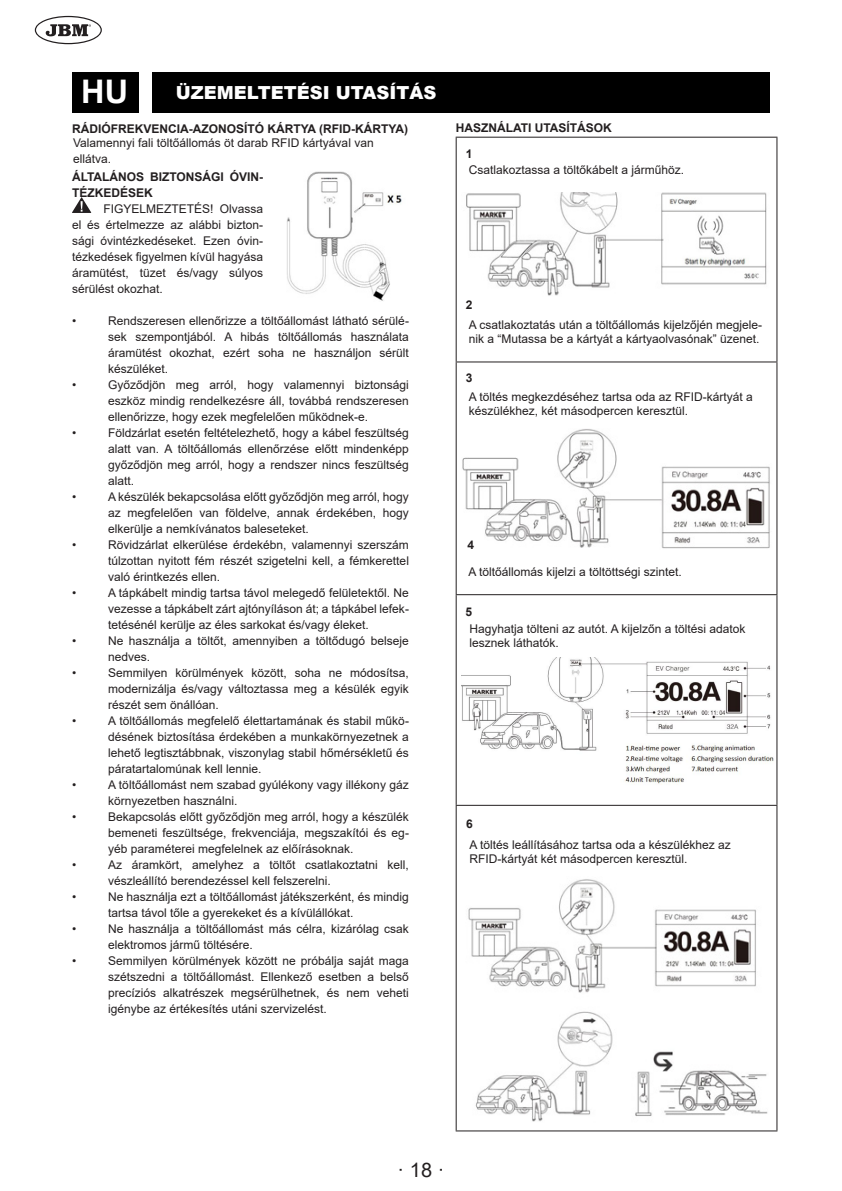
<style>
.page{position:relative;width:842px;height:1191px;background:#fff}
.page>*{position:absolute;margin:0;border:0;box-sizing:border-box;transform-origin:0 0}
.t1{font:700 32.6px "Arial";color:#fff}
.t2{font:20px "Arial";color:#231f20}
.t3{font:900 18px "Arial";color:#fff}
.Estilo_de_párrafo_3{font:12px/16px "Arial";color:#231f20;text-align:justify}
.Estilo_de_párrafo_2{font:12px/14px "Arial";color:#231f20}
.Estilo_de_párrafo_3-2{font:700 12px/16px "Arial";color:#231f20}
.Estilo_de_párrafo_2-2{font:700 12px "Arial";color:#231f20}
</style>
<div class="page">
<svg style="left:35px;top:16px;width:67px;height:28px"></svg>
<div style="left:72px;top:72px;width:67px;height:41px;background:#000"></div>
<div style="left:153px;top:72px;width:617px;height:41px;background:#000"></div>
<svg style="left:72px;top:197px;width:19px;height:16px"></svg>
<hr style="left:456px;top:137px;width:321px;height:1px;background:#231f20">
<hr style="left:456px;top:138px;width:1px;height:223px;background:#231f20">
<hr style="left:776px;top:138px;width:1px;height:223px;background:#231f20">
<hr style="left:456px;top:361px;width:321px;height:1px;background:#231f20">
<hr style="left:456px;top:362px;width:1px;height:232px;background:#231f20">
<hr style="left:776px;top:362px;width:1px;height:232px;background:#231f20">
<hr style="left:456px;top:594px;width:321px;height:1px;background:#231f20">
<hr style="left:456px;top:595px;width:1px;height:210px;background:#231f20">
<hr style="left:776px;top:595px;width:1px;height:210px;background:#231f20">
<hr style="left:456px;top:805px;width:321px;height:1px;background:#231f20">
<hr style="left:456px;top:806px;width:1px;height:324px;background:#231f20">
<hr style="left:776px;top:806px;width:1px;height:324px;background:#231f20">
<hr style="left:456px;top:1130px;width:321px;height:1px;background:#231f20">
<img style="left:466px;top:192px;width:301px;height:104px">
<img style="left:462px;top:429px;width:308px;height:120px">
<img style="left:462px;top:657px;width:312px;height:128px">
<img style="left:468px;top:879px;width:300px;height:243px">
<img style="left:287px;top:171px;width:115px;height:130px">
<p class="t1" style="left:81px;top:69px;width:48px">HU</p>
<p class="t3" style="left:176px;top:80px;width:262px">ÜZEMELTETÉSI UTASÍTÁS</p>
<p class="Estilo_de_párrafo_3-2" style="left:72px;top:121px;width:337px">RÁDIÓFREKVENCIA-AZONOSÍTÓ KÁRTYA (RFID-KÁRTYA)</p>
<p class="Estilo_de_párrafo_3-2" style="left:72px;top:169px;width:193px">ÁLTALÁNOS BIZTONSÁGI ÓVIN-<br>TÉZKEDÉSEK</p>
<p class="Estilo_de_párrafo_3" style="left:72px;top:201px;width:193px;text-indent:32px">FIGYELMEZTETÉS! Olvassa el és értelmezze az alábbi bizton&shy;sági óvintézkedéseket. Ezen óvin&shy;tézkedések figyelmen kívül hagyása áramütést, tüzet és/vagy súlyos sérülést okozhat.</p>
<p class="Estilo_de_párrafo_3" style="left:72px;top:313px;width:6px">•</p>
<p class="Estilo_de_párrafo_3" style="left:108px;top:313px;width:302px">Rendszeresen ellenőrizze a töltőállomást látható sérülé&shy;sek szempontjából. A hibás töltőállomás használata áramütést okozhat, ezért soha ne használjon sérült készüléket.</p>
<p class="Estilo_de_párrafo_3" style="left:72px;top:377px;width:6px">•</p>
<p class="Estilo_de_párrafo_3" style="left:108px;top:377px;width:302px">Győződjön meg arról, hogy valamennyi biztonsági eszköz mindig rendelkezésre áll, továbbá rendszeresen ellenőrizze, hogy ezek megfelelően működnek-e.</p>
<p class="Estilo_de_párrafo_3" style="left:72px;top:425px;width:6px">•</p>
<p class="Estilo_de_párrafo_3" style="left:108px;top:425px;width:302px">Földzárlat esetén feltételezhető, hogy a kábel feszültség alatt van. A töltőállomás ellenőrzése előtt mindenképp győződjön meg arról, hogy a rendszer nincs feszültség alatt.</p>
<p class="Estilo_de_párrafo_3" style="left:72px;top:489px;width:6px">•</p>
<p class="Estilo_de_párrafo_3" style="left:108px;top:489px;width:302px">A készülék bekapcsolása előtt győződjön meg arról, hogy az megfelelően van földelve, annak érdekében, hogy elkerülje a nemkívánatos baleseteket.</p>
<p class="Estilo_de_párrafo_3" style="left:72px;top:537px;width:6px">•</p>
<p class="Estilo_de_párrafo_3" style="left:108px;top:537px;width:302px">Rövidzárlat elkerülése érdekébn, valamennyi szerszám túlzottan nyitott fém részét szigetelni kell, a fémkerettel való érintkezés ellen.</p>
<p class="Estilo_de_párrafo_3" style="left:72px;top:585px;width:6px">•</p>
<p class="Estilo_de_párrafo_3" style="left:108px;top:585px;width:302px">A tápkábelt mindig tartsa távol melegedő felületektől. Ne vezesse a tápkábelt zárt ajtónyíláson át; a tápkábel lefek&shy;tetésénél kerülje az éles sarkokat és/vagy éleket.</p>
<p class="Estilo_de_párrafo_3" style="left:72px;top:633px;width:6px">•</p>
<p class="Estilo_de_párrafo_3" style="left:108px;top:633px;width:302px">Ne használja a töltőt, amennyiben a töltődugó belseje nedves.</p>
<p class="Estilo_de_párrafo_3" style="left:72px;top:665px;width:6px">•</p>
<p class="Estilo_de_párrafo_3" style="left:108px;top:665px;width:302px">Semmilyen körülmények között, soha ne módosítsa, modernizálja és/vagy változtassa meg a késülék egyik részét sem önállóan.</p>
<p class="Estilo_de_párrafo_3" style="left:72px;top:713px;width:6px">•</p>
<p class="Estilo_de_párrafo_3" style="left:108px;top:713px;width:302px">A töltőállomás megfelelő élettartamának és stabil műkö&shy;désének biztosítása érdekében a munkakörnyezetnek a lehető legtisztábbnak, viszonylag stabil hőmérsékletű és páratartalomúnak kell lennie.</p>
<p class="Estilo_de_párrafo_3" style="left:72px;top:777px;width:6px">•</p>
<p class="Estilo_de_párrafo_3" style="left:108px;top:777px;width:302px">A töltőállomást nem szabad gyúlékony vagy illékony gáz környezetben használni.</p>
<p class="Estilo_de_párrafo_3" style="left:72px;top:809px;width:6px">•</p>
<p class="Estilo_de_párrafo_3" style="left:108px;top:809px;width:302px">Bekapcsolás előtt győződjön meg arról, hogy a készülék bemeneti feszültsége, frekvenciája, megszakítói és eg&shy;yéb paraméterei megfelelnek az előírásoknak.</p>
<p class="Estilo_de_párrafo_3" style="left:72px;top:857px;width:6px">•</p>
<p class="Estilo_de_párrafo_3" style="left:108px;top:857px;width:302px">Az áramkört, amelyhez a töltőt csatlakoztatni kell, vészleállító berendezéssel kell felszerelni.</p>
<p class="Estilo_de_párrafo_3" style="left:72px;top:889px;width:6px">•</p>
<p class="Estilo_de_párrafo_3" style="left:108px;top:889px;width:302px">Ne használja ezt a töltőállomást játékszerként, és mindig tartsa távol tőle a gyerekeket és a kívülállókat.</p>
<p class="Estilo_de_párrafo_3" style="left:72px;top:921px;width:6px">•</p>
<p class="Estilo_de_párrafo_3" style="left:108px;top:921px;width:302px">Ne használja a töltőállomást más célra, kizárólag csak elektromos jármű töltésére.</p>
<p class="Estilo_de_párrafo_3" style="left:72px;top:953px;width:6px">•</p>
<p class="Estilo_de_párrafo_3" style="left:108px;top:953px;width:302px">Semmilyen körülmények között ne próbálja saját maga szétszedni a töltőállomást. Ellenkező esetben a belső precíziós alkatrészek megsérülhetnek, és nem veheti igénybe az értékesítés utáni szervizelést.</p>
<p class="Estilo_de_párrafo_3" style="left:73px;top:135px;width:302px">Valamennyi fali töltőállomás öt darab RFID kártyával van</p>
<p class="Estilo_de_párrafo_3" style="left:73px;top:151px;width:40px">ellátva.</p>
<p class="Estilo_de_párrafo_3-2" style="left:456px;top:119px;width:158px">HASZNÁLATI UTASÍTÁSOK</p>
<p class="Estilo_de_párrafo_2-2" style="left:466px;top:145px;width:8px">1</p>
<p class="Estilo_de_párrafo_2" style="left:469px;top:163px;width:217px">Csatlakoztassa a töltőkábelt a járműhöz.</p>
<p class="Estilo_de_párrafo_2-2" style="left:466px;top:297px;width:8px">2</p>
<p class="Estilo_de_párrafo_2" style="left:469px;top:317px;width:295px">A csatlakoztatás után a töltőállomás kijelzőjén megjele&shy;nik a “Mutassa be a kártyát a kártyaolvasónak” üzenet.</p>
<p class="Estilo_de_párrafo_2-2" style="left:466px;top:369px;width:8px">3</p>
<p class="Estilo_de_párrafo_2" style="left:469px;top:390px;width:286px">A töltés megkezdéséhez tartsa oda az RFID-kártyát a készülékhez, két másodpercen keresztül.</p>
<p class="Estilo_de_párrafo_2-2" style="left:467px;top:536px;width:8px">4</p>
<p class="Estilo_de_párrafo_2" style="left:468px;top:564px;width:215px">A töltőállomás kijelzi a töltöttségi szintet.</p>
<p class="Estilo_de_párrafo_2-2" style="left:466px;top:603px;width:8px">5</p>
<p class="Estilo_de_párrafo_2" style="left:469px;top:621px;width:278px">Hagyhatja tölteni az autót. A kijelzőn a töltési adatok lesznek láthatók.</p>
<p class="Estilo_de_párrafo_2-2" style="left:466px;top:815px;width:8px">6</p>
<p class="Estilo_de_párrafo_2" style="left:469px;top:837px;width:263px">A töltés leállításához tartsa oda a készülékhez az<br>RFID-kártyát két másodpercen keresztül.</p>
<h2 class="t2" style="left:398px;top:1156px;width:48px">· 18 ·</h2>
</div>
